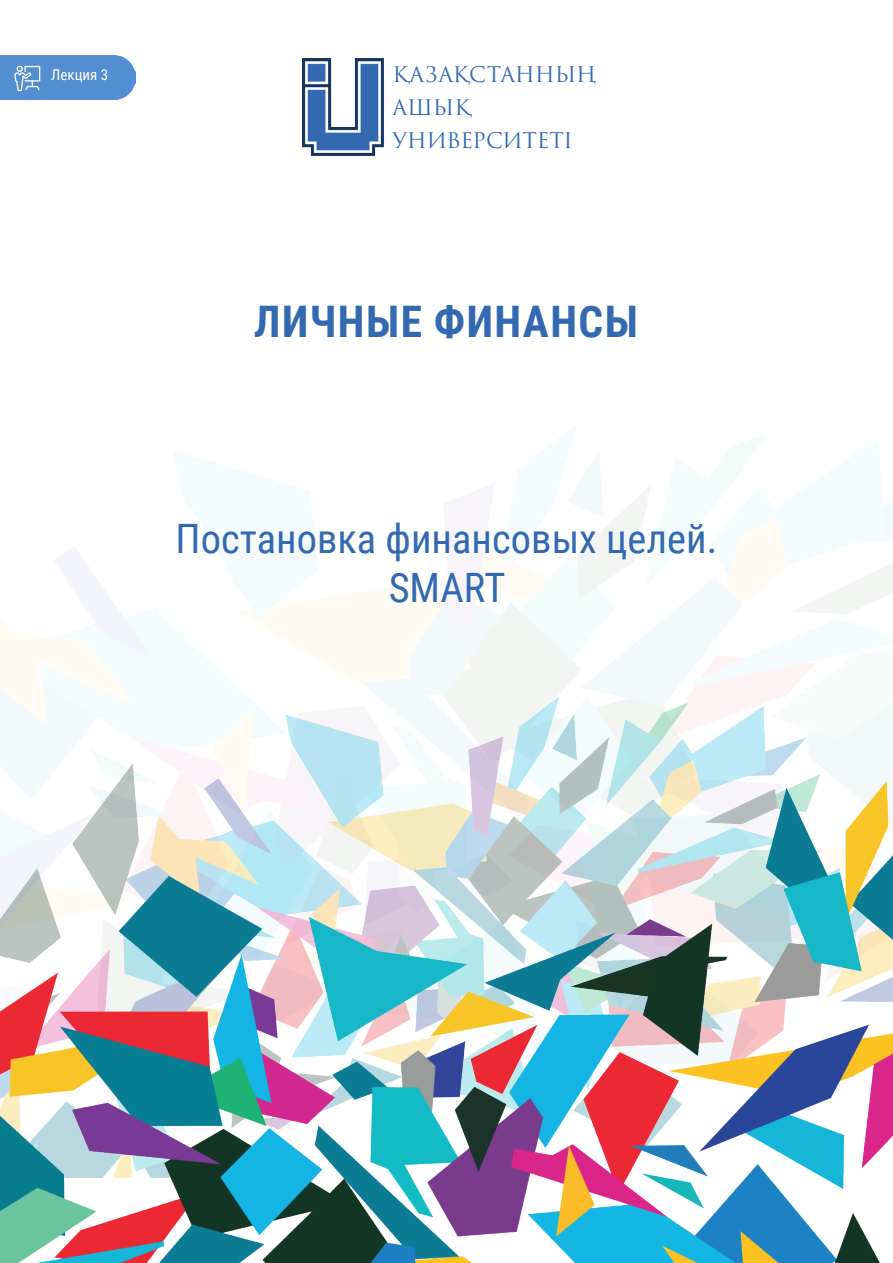
<style>
.page{position:relative;width:893px;height:1263px;background:#fff}
.page>*{position:absolute;margin:0;border:0;box-sizing:border-box;transform-origin:0 0}
.t1{font:700 43.5px "Roboto Condensed";letter-spacing:.035em;color:#3269b1}
.t2{font:40.5px/48.6px "Roboto Condensed";color:#3269b1;text-align:center}
.t3{font:21px "Trajan Pro 3";letter-spacing:-.01em;color:#3269b1}
.t4{font:15px "Roboto Condensed";color:#fff}
</style>
<div class="page">
<img style="left:0;top:425px;width:893px;height:638px">
<img style="left:302px;top:58px;width:82px;height:98px">
<img style="left:0;top:696px;width:892px;height:33px">
<img style="left:0;top:729px;width:892px;height:534px">
<div style="left:0;top:55px;width:136px;height:45px;background:#538dd2"></div>
<svg style="left:14px;top:66px;width:26px;height:25px"></svg>
<p class="t4" style="left:51px;top:64px;width:59px">Лекция 3</p>
<p class="t3" style="left:393px;top:60px;width:205px">ҚАЗАҚСТАННЫҢ</p>
<p class="t3" style="left:393px;top:93px;width:80px">АШЫҚ</p>
<p class="t3" style="left:393px;top:126px;width:182px">УНИВЕРСИТЕТІ</p>
<p class="t1" style="left:254px;top:291px;width:386px">ЛИЧНЫЕ ФИНАНСЫ</p>
<p class="t2" style="left:176px;top:513px;width:543px">Постановка финансовых целей.<br>SMART</p>
</div>
